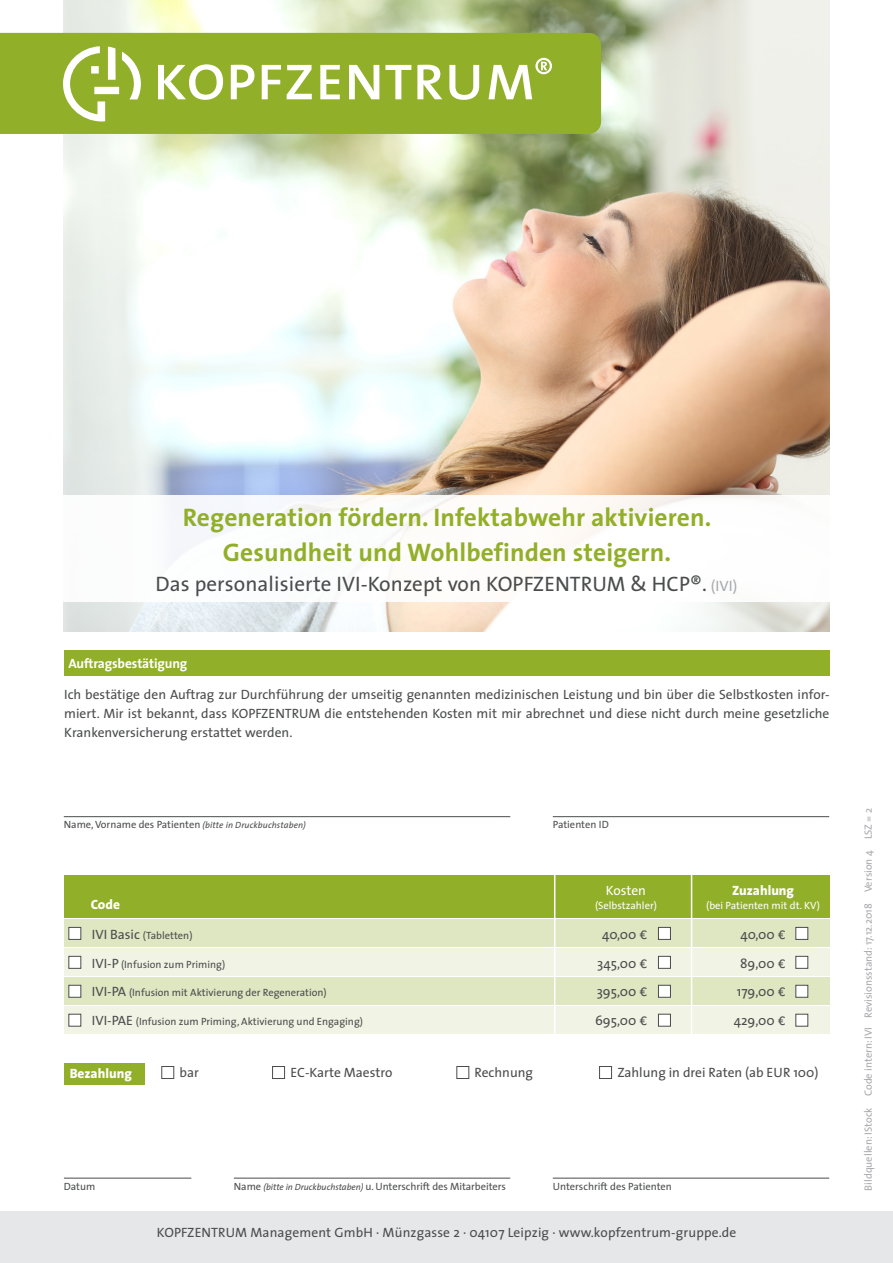
<style>
.page{position:relative;width:893px;height:1263px;background:#fff}
.page>*{position:absolute;margin:0;border:0;box-sizing:border-box;transform-origin:0 0}
.t1{font:700 25.5px "The Sans";letter-spacing:.005em;color:#92af2a}
.t2{font:21px "The Sans";letter-spacing:.005em;color:#4b4c4d}
.t3{font:13.5px/18.8px "The Sans";color:#4b4c4d;text-align:justify}
.t4{font:800 13.5px "The Sans";color:#fff}
.t5{font:700 13.5px "The Sans";letter-spacing:-.01em;color:#fff}
.t6{font:13.5px "The Sans";color:#fff}
.t7{font:10.5px "The Sans";color:#4b4c4d}
.t8{font:10.5px "The Sans";color:#a8a9ad}
.t9{font:10.5px "The Sans";color:#fff}
.s1{font-size:15px;color:#a8a9ad}
.s2{font-style:italic;font-size:9px}
.s3{font-size:13.5px}
.s4{font-family:"Calibri"}
</style>
<div class="page">
<div style="left:64px;top:651px;width:766px;height:25px;background:#92af2a"></div>
<img style="left:64px;top:0;width:765px;height:631px">
<div style="left:0;top:495px;width:893px;height:107px;background:#fff"></div>
<div style="left:0;top:33px;width:601px;height:101px;background:#92af2a"></div>
<svg style="left:63px;top:46px;width:489px;height:75px"></svg>
<div style="left:0;top:1212px;width:893px;height:51px;background:#e6e7e9"></div>
<hr style="left:553px;top:816px;width:276px;height:1px;background:#4b4c4d">
<hr style="left:64px;top:816px;width:446px;height:1px;background:#4b4c4d">
<hr style="left:64px;top:1178px;width:127px;height:1px;background:#4b4c4d">
<hr style="left:553px;top:1178px;width:276px;height:1px;background:#4b4c4d">
<hr style="left:234px;top:1178px;width:276px;height:1px;background:#4b4c4d">
<div style="left:162px;top:1066px;width:12px;height:13px;border:1px solid #4b4c4d"></div>
<div style="left:457px;top:1066px;width:12px;height:13px;border:1px solid #4b4c4d"></div>
<div style="left:599px;top:1066px;width:13px;height:13px;border:1px solid #4b4c4d"></div>
<div style="left:272px;top:1066px;width:13px;height:13px;border:1px solid #4b4c4d"></div>
<div style="left:64px;top:1063px;width:81px;height:21px;background:#92af2a"></div>
<div style="left:64px;top:875px;width:766px;height:43px;background:#92af2a"></div>
<div style="left:64px;top:919px;width:766px;height:28px;background:#dee6c2"></div>
<div style="left:64px;top:977px;width:766px;height:28px;background:#dee6c2"></div>
<div style="left:64px;top:949px;width:766px;height:27px;background:#f1f4e4"></div>
<div style="left:64px;top:1006px;width:766px;height:28px;background:#f1f4e4"></div>
<div style="left:69px;top:927px;width:12px;height:12px;background:#fff;border:1px solid #4b4c4d"></div>
<div style="left:658px;top:927px;width:13px;height:12px;background:#fff;border:1px solid #4b4c4d"></div>
<div style="left:796px;top:927px;width:12px;height:12px;background:#fff;border:1px solid #4b4c4d"></div>
<div style="left:69px;top:956px;width:12px;height:12px;background:#fff;border:1px solid #4b4c4d"></div>
<div style="left:658px;top:956px;width:13px;height:12px;background:#fff;border:1px solid #4b4c4d"></div>
<div style="left:796px;top:956px;width:12px;height:12px;background:#fff;border:1px solid #4b4c4d"></div>
<div style="left:69px;top:985px;width:12px;height:12px;background:#fff;border:1px solid #4b4c4d"></div>
<div style="left:658px;top:985px;width:13px;height:12px;background:#fff;border:1px solid #4b4c4d"></div>
<div style="left:796px;top:985px;width:12px;height:12px;background:#fff;border:1px solid #4b4c4d"></div>
<div style="left:69px;top:1014px;width:12px;height:12px;background:#fff;border:1px solid #4b4c4d"></div>
<div style="left:658px;top:1014px;width:13px;height:12px;background:#fff;border:1px solid #4b4c4d"></div>
<div style="left:796px;top:1014px;width:12px;height:12px;background:#fff;border:1px solid #4b4c4d"></div>
<hr style="left:691px;top:872px;width:1px;height:165px;background:#fff">
<hr style="left:554px;top:872px;width:1px;height:165px;background:#fff">
<p class="t1" style="left:183px;top:496px;width:530px">Regeneration fördern. Infektabwehr aktivieren.</p>
<p class="t1" style="left:223px;top:531px;width:450px">Gesundheit und Wohlbefinden steigern.</p>
<p class="t2" style="left:156px;top:566px;width:583px">Das personalisierte IVI-Konzept von KOPFZENTRUM &amp; HCP®. <span class="s1">(IVI)</span></p>
<p class="t5" style="left:68px;top:652px;width:121px">Auftragsbestätigung</p>
<p class="t3" style="left:64px;top:685px;width:767px">Ich bestätige den Auftrag zur Durchführung der umseitig genannten medizinischen Leistung und bin über die Selbstkosten infor&shy;miert. Mir ist bekannt, dass KOPFZENTRUM die entstehenden Kosten mit mir abrechnet und diese nicht durch meine gesetzliche Krankenversicherung erstattet werden.</p>
<p class="t7" style="left:64px;top:816px;width:244px">Name, Vorname des Patienten <span class="s2">(bitte in Druckbuchstaben)</span></p>
<p class="t7" style="left:553px;top:816px;width:58px">Patienten ID</p>
<p class="t4" style="left:91px;top:893px;width:31px">Code</p>
<p class="t7" style="left:92px;top:927px;width:102px"><span class="s3">IVI Basic</span> (Tabletten)</p>
<p class="t7" style="left:92px;top:955px;width:135px"><span class="s3">IVI-P</span> (Infusion zum Priming)</p>
<p class="t7" style="left:92px;top:984px;width:236px"><span class="s3">IVI-PA</span> (Infusion mit Aktivierung der Regeneration)</p>
<p class="t7" style="left:92px;top:1012px;width:273px"><span class="s3">IVI-PAE</span> (Infusion zum Priming, Aktivierung und Engaging)</p>
<p class="t6" style="left:606px;top:880px;width:42px">Kosten</p>
<p class="t9" style="left:595px;top:897px;width:63px">(Selbstzahler)</p>
<p class="t3" style="left:602px;top:925px;width:47px">40,00 <span class="s4">€</span></p>
<p class="t3" style="left:597px;top:953px;width:52px">345,00 <span class="s4">€</span></p>
<p class="t3" style="left:597px;top:982px;width:52px">395,00 <span class="s4">€</span></p>
<p class="t3" style="left:595px;top:1010px;width:54px">695,00 <span class="s4">€</span></p>
<p class="t4" style="left:732px;top:879px;width:64px">Zuzahlung</p>
<p class="t9" style="left:706px;top:897px;width:115px">(bei Patienten mit dt. KV)</p>
<p class="t3" style="left:740px;top:925px;width:47px">40,00 <span class="s4">€</span></p>
<p class="t3" style="left:740px;top:953px;width:47px">89,00 <span class="s4">€</span></p>
<p class="t3" style="left:737px;top:982px;width:50px">179,00 <span class="s4">€</span></p>
<p class="t3" style="left:734px;top:1010px;width:53px">429,00 <span class="s4">€</span></p>
<p class="t4" style="left:70px;top:1062px;width:64px">Bezahlung</p>
<p class="t3" style="left:180px;top:1063px;width:21px">bar</p>
<p class="t3" style="left:290px;top:1063px;width:104px">EC-Karte Maestro</p>
<p class="t3" style="left:475px;top:1063px;width:60px">Rechnung</p>
<p class="t3" style="left:617px;top:1063px;width:203px">Zahlung in drei Raten (ab EUR 100)</p>
<p class="t7" style="left:64px;top:1177px;width:33px">Datum</p>
<p class="t7" style="left:234px;top:1177px;width:274px">Name <span class="s2">(bitte in Druckbuchstaben)</span> u. Unterschrift des Mitarbeiters</p>
<p class="t7" style="left:553px;top:1177px;width:121px">Unterschrift des Patienten</p>
<p class="t3" style="left:157px;top:1223px;width:581px">KOPFZENTRUM Management GmbH · Münzgasse 2 · 04107 Leipzig · www.kopfzentrum-gruppe.de</p>
<p class="t8" style="left:859px;top:1191px;width:384px;rotate:-90deg">Bildquellen: IStock Code intern: IVI Revisionsstand: 17.12.2018 Version 4 LSZ = 2</p>
</div>
